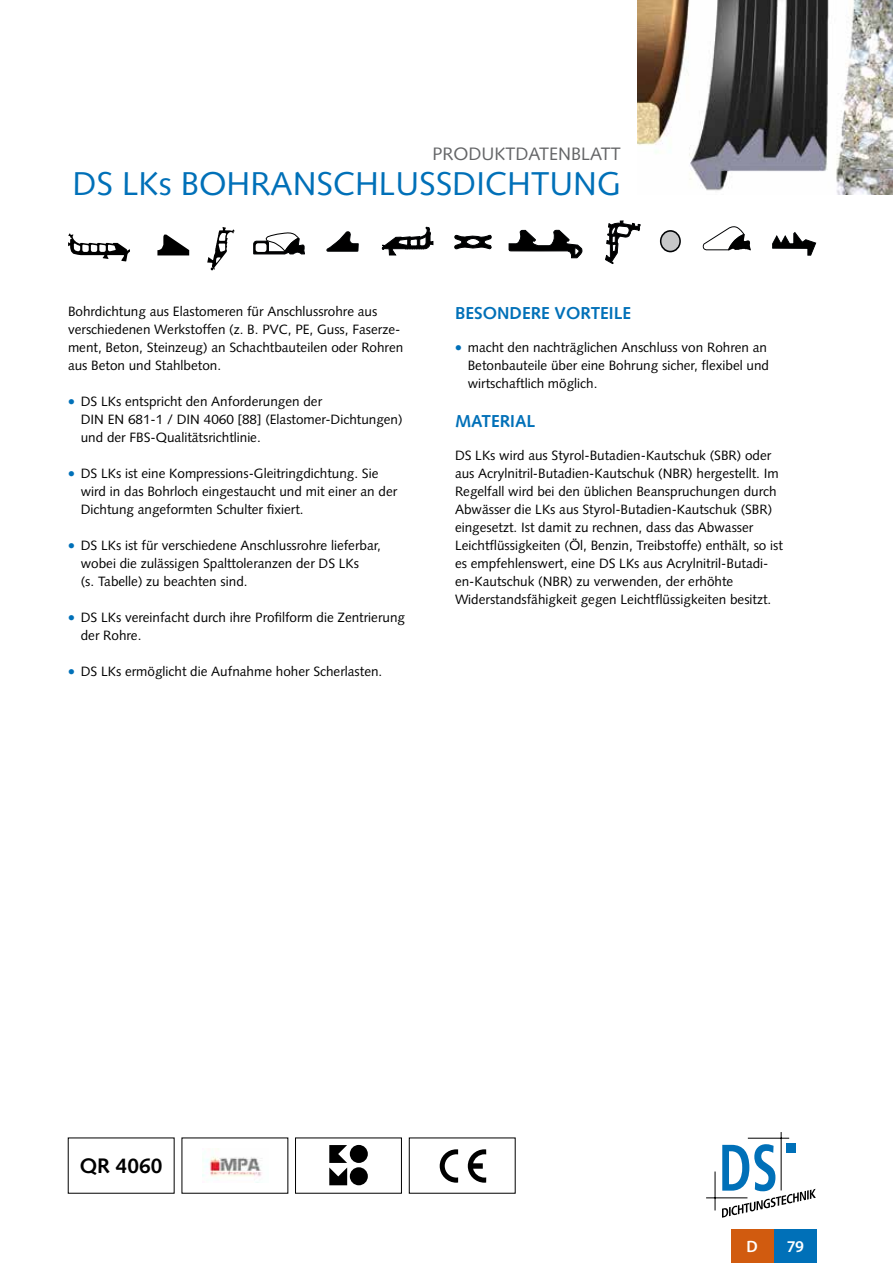
<style>
.page{position:relative;width:893px;height:1263px;background:#fff}
.page>*{position:absolute;margin:0;border:0;box-sizing:border-box;transform-origin:0 0}
.t1{font:33px "Syntax LT Std";color:#0070b8}
.t2{font:700 21px "Syntax LT Std";color:#000}
.t3{font:18px "Syntax LT Std";color:#646567}
.t4{font:700 17.25px "Syntax LT Std";color:#0070b8}
.t5{font:600 16.5px "Myriad Pro";color:#fff}
.t6{font:13.5px/18px "Syntax LT Std";color:#000}
</style>
<div class="page">
<div style="left:661px;top:231px;width:19px;height:21px;background:#c6c7c8;border-radius:50%"></div>
<div style="left:660px;top:230px;width:21px;height:22px;border:2px solid #000204;border-radius:50%"></div>
<svg style="left:454px;top:234px;width:38px;height:16px"></svg>
<svg style="left:326px;top:231px;width:33px;height:21px"></svg>
<svg style="left:253px;top:232px;width:52px;height:23px"></svg>
<div style="left:256px;top:243px;width:11px;height:9px;border:5px solid #fff"></div>
<svg style="left:157px;top:234px;width:32px;height:21px"></svg>
<svg style="left:772px;top:232px;width:44px;height:24px"></svg>
<svg style="left:702px;top:226px;width:49px;height:24px"></svg>
<svg style="left:605px;top:220px;width:36px;height:44px"></svg>
<svg style="left:508px;top:230px;width:75px;height:28px"></svg>
<svg style="left:381px;top:226px;width:53px;height:30px"></svg>
<svg style="left:207px;top:227px;width:28px;height:43px"></svg>
<svg style="left:68px;top:233px;width:62px;height:29px"></svg>
<div style="left:774px;top:1229px;width:42px;height:34px;background:#0070b8"></div>
<div style="left:731px;top:1229px;width:42px;height:34px;background:#d15b0f"></div>
<div style="left:786px;top:1143px;width:10px;height:10px;background:#0070b8"></div>
<svg style="left:722px;top:1144px;width:94px;height:74px"></svg>
<hr style="left:781px;top:1132px;width:1px;height:58px;background:#000">
<hr style="left:748px;top:1138px;width:41px;height:1px;background:#000">
<hr style="left:715px;top:1171px;width:1px;height:39px;background:#000">
<hr style="left:706px;top:1197px;width:41px;height:1px;background:#000">
<img style="left:638px;top:0;width:255px;height:195px">
<svg style="left:329px;top:1145px;width:18px;height:40px"></svg>
<div style="left:350px;top:1145px;width:18px;height:18px;background:#000;border-radius:50%"></div>
<div style="left:350px;top:1167px;width:18px;height:18px;background:#000;border-radius:50%"></div>
<div style="left:295px;top:1138px;width:107px;height:55px;border:1px solid #000"></div>
<img style="left:202px;top:1156px;width:60px;height:21px">
<svg style="left:440px;top:1149px;width:18px;height:34px"></svg>
<svg style="left:468px;top:1149px;width:18px;height:34px"></svg>
<h3 class="t3" style="left:432px;top:144px;width:190px">PRODUKTDATENBLATT</h3>
<h1 class="t1" style="left:73px;top:164px;width:550px">DS LKs BOHRANSCHLUSSDICHTUNG</h1>
<p class="t6" style="left:68px;top:303px;width:337px">Bohrdichtung aus Elastomeren für Anschlussrohre aus verschiedenen Werkstoffen (z. B. PVC, PE, Guss, Faserze&shy;ment, Beton, Steinzeug) an Schachtbauteilen oder Rohren aus Beton und Stahlbeton.</p>
<p class="t6" style="left:81px;top:393px;width:323px">DS LKs entspricht den Anforderungen der<br>DIN EN 681-1 / DIN 4060 [88] (Elastomer-Dichtungen) und der FBS-Qualitätsrichtlinie.</p>
<p class="t6" style="left:81px;top:465px;width:318px">DS LKs ist eine Kompressions-Gleitringdichtung. Sie wird in das Bohrloch eingestaucht und mit einer an der<br>Dichtung angeformten Schulter fixiert.</p>
<p class="t6" style="left:81px;top:537px;width:302px">DS LKs ist für verschiedene Anschlussrohre lieferbar, wobei die zulässigen Spalttoleranzen der DS LKs<br>(s. Tabelle) zu beachten sind.</p>
<p class="t6" style="left:81px;top:609px;width:326px">DS LKs vereinfacht durch ihre Profilform die Zentrierung der Rohre.</p>
<p class="t6" style="left:81px;top:663px;width:303px">DS LKs ermöglicht die Aufnahme hoher Scherlasten.</p>
<p class="t4" style="left:455px;top:303px;width:177px">BESONDERE VORTEILE</p>
<p class="t6" style="left:468px;top:339px;width:303px">macht den nachträglichen Anschluss von Rohren an<br>Betonbauteile über eine Bohrung sicher, flexibel und wirtschaftlich möglich.</p>
<p class="t4" style="left:455px;top:411px;width:82px">MATERIAL</p>
<p class="t6" style="left:455px;top:446px;width:329px">DS LKs wird aus Styrol-Butadien-Kautschuk (SBR) oder aus Acrylnitril-Butadien-Kautschuk (NBR) hergestellt. Im Regelfall wird bei den üblichen Beanspruchungen durch Abwässer die LKs aus Styrol-Butadien-Kautschuk (SBR) eingesetzt. Ist damit zu rechnen, dass das Abwasser Leichtflüssigkeiten (Öl, Benzin, Treibstoffe) enthält, so ist es empfehlenswert, eine DS LKs aus Acrylnitril-Butadi&shy;en-Kautschuk (NBR) zu verwenden, der erhöhte Widerstandsfähigkeit gegen Leichtflüssigkeiten besitzt.</p>
<h2 class="t2" style="left:80px;top:1154px;width:84px">QR 4060</h2>
<p class="t5" style="left:746px;top:1236px;width:13px">D</p>
<p class="t5" style="left:787px;top:1236px;width:19px">79</p>
</div>
